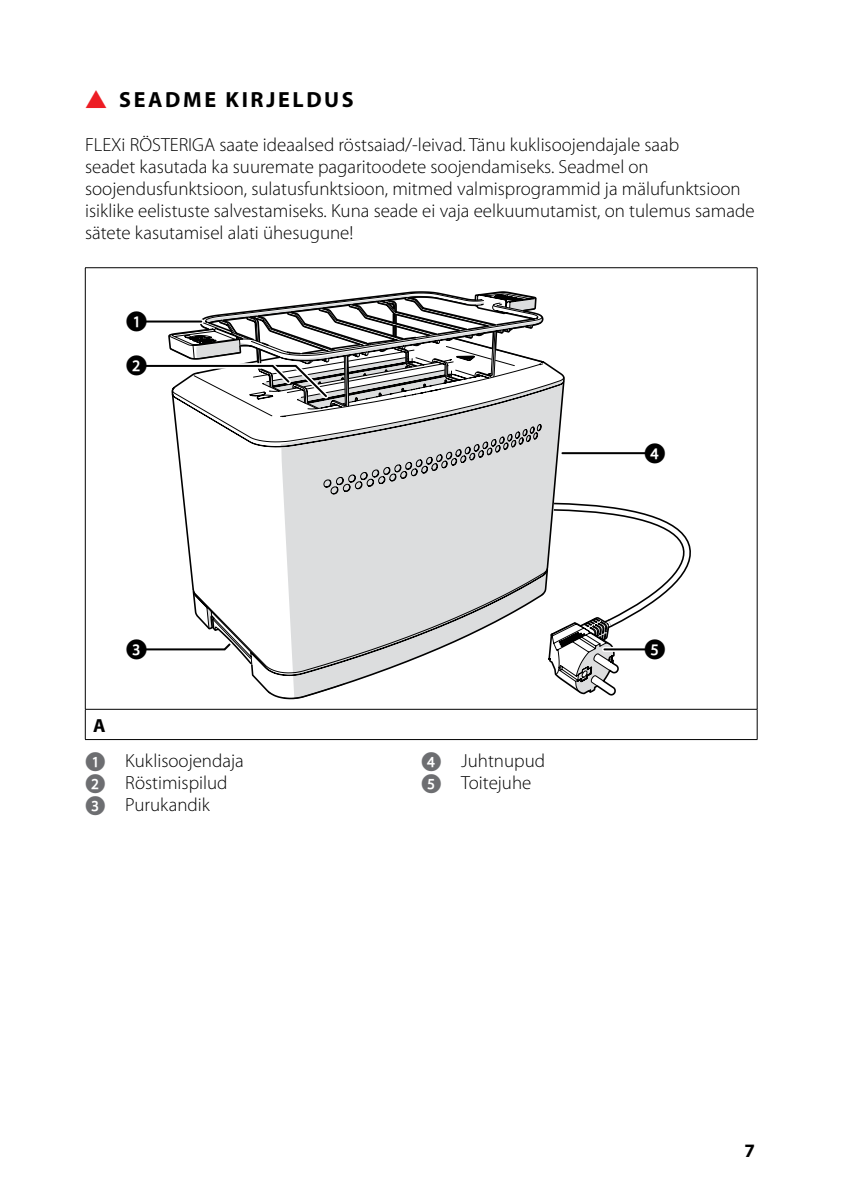
<style>
.page{position:relative;width:842px;height:1191px;background:#fff}
.page>*{position:absolute;margin:0;border:0;box-sizing:border-box;transform-origin:0 0}
.t1{font:700 22px "Myriad Pro";letter-spacing:.12em;color:#000}
.t2{font:20px "Manualise Call out Closed Glyphs Bold Bold";color:#000}
.t3{font:300 19px/22px "Myriad Pro";color:#000}
.t4{font:700 19px "Myriad Pro";color:#000}
.s1{font-weight:700}
.s2{font-family:"Manualise Call out Closed Glyphs Bold Bold";font-weight:400;color:#6d6e71}
</style>
<div class="page">
<hr style="left:85px;top:267px;width:672px;height:1px;background:#000">
<hr style="left:85px;top:268px;width:1px;height:441px;background:#000">
<hr style="left:757px;top:268px;width:1px;height:441px;background:#000">
<hr style="left:85px;top:709px;width:672px;height:1px;background:#000">
<hr style="left:85px;top:709px;width:1px;height:30px;background:#000">
<hr style="left:757px;top:709px;width:1px;height:30px;background:#000">
<hr style="left:85px;top:739px;width:672px;height:1px;background:#000">
<svg style="left:142px;top:291px;width:549px;height:405px"></svg>
<p class="t1" style="left:119px;top:85px;width:236px">SEADME KIRJELDUS</p>
<p class="t3" style="left:85px;top:134px;width:671px">FLEXi RÖSTERIGA saate ideaalsed röstsaiad/-leivad. Tänu kuklisoojendajale saab<br>seadet kasutada ka suuremate pagaritoodete soojendamiseks. Seadmel on soojendusfunktsioon, sulatusfunktsioon, mitmed valmisprogrammid ja mälufunktsioon isiklike eelistuste salvestamiseks. Kuna seade ei vaja eelkuumutamist, on tulemus samade sätete kasutamisel alati ühesugune!</p>
<p class="t2" style="left:126px;top:311px;width:23px">1</p>
<p class="t2" style="left:126px;top:356px;width:23px">2</p>
<p class="t2" style="left:126px;top:639px;width:23px">3</p>
<p class="t3" style="left:85px;top:707px;width:160px;line-height:35.8px;text-indent:8px"><span class="s1">A<br></span><span class="s2">1</span> Kuklisoojendaja</p>
<p class="t3" style="left:85px;top:772px;width:144px"><span class="s2">2</span> Röstimispilud<br><span class="s2">3</span> Purukandik</p>
<p class="t3" style="left:421px;top:750px;width:126px"><span class="s2">4</span> Juhtnupud<br><span class="s2">5</span> Toitejuhe</p>
<p class="t2" style="left:644px;top:443px;width:23px">4</p>
<p class="t2" style="left:644px;top:639px;width:23px">5</p>
<p class="t4" style="left:744px;top:1137px;width:12px">7</p>
</div>
